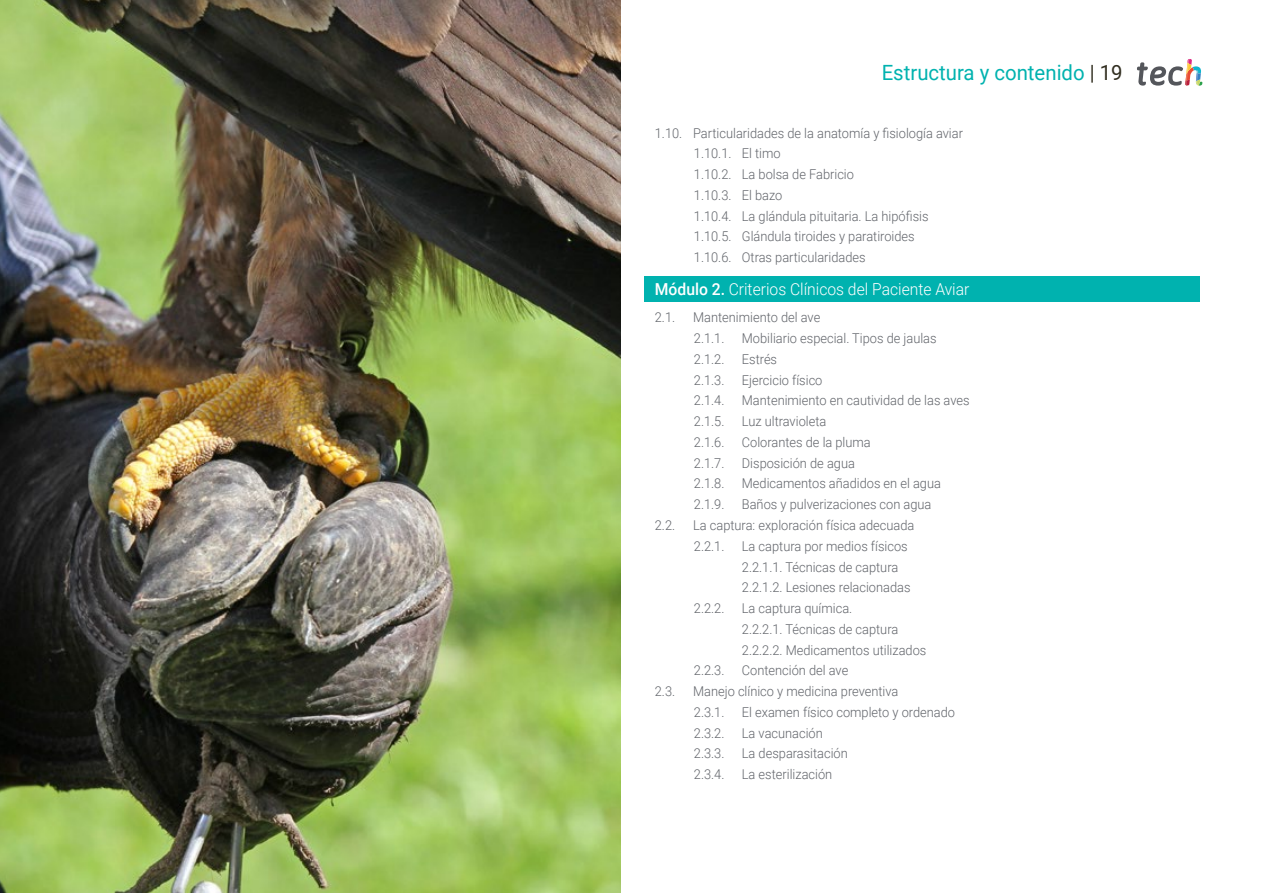
<style>
.page{position:relative;width:1263px;height:893px;background:#fff}
.page>*{position:absolute;margin:0;border:0;box-sizing:border-box;transform-origin:0 0}
.t1{font:21px "Roboto";color:#00b2af}
.t2{font:300 16.5px "Roboto";color:#fff;scale:.95 1}
.t3{font:300 13.5px/20.7px "Roboto";color:#61646a;scale:.95 1}
.s1{color:#312e20}
.s2{font-weight:500}
</style>
<div class="page">
<svg style="left:1137px;top:59px;width:65px;height:27px"></svg>
<div style="left:644px;top:277px;width:555px;height:25px;background:#00b2af"></div>
<img style="left:0;top:0;width:621px;height:893px">
<h1 class="t1" style="left:882px;top:57px;width:242px">Estructura y contenido <span class="s1">| 19</span></h1>
<p class="t3" style="left:694px;top:122px;width:285px;text-indent:-39px">1.10. Particularidades de la anatomía y fisiología aviar 1.10.1. El timo<br>1.10.2. La bolsa de Fabricio<br>1.10.3. El bazo<br>1.10.4. La glándula pituitaria. La hipófisis 1.10.5. Glándula tiroides y paratiroides<br>1.10.6. Otras particularidades</p>
<p class="t2" style="left:655px;top:278px;width:333px"><span class="s2">Módulo 2.</span> Criterios Clínicos del Paciente Aviar</p>
<p class="t3" style="left:655px;top:307px;width:23px">2.1.</p>
<p class="t3" style="left:693px;top:307px;width:135px">Mantenimiento del ave<br>2.1.1.</p>
<p class="t3" style="left:742px;top:328px;width:206px">Mobiliario especial. Tipos de jaulas</p>
<p class="t3" style="left:694px;top:348px;width:34px">2.1.2.</p>
<p class="t3" style="left:742px;top:348px;width:39px">Estrés</p>
<p class="t3" style="left:694px;top:369px;width:34px">2.1.3.</p>
<p class="t3" style="left:742px;top:369px;width:86px">Ejercicio físico</p>
<p class="t3" style="left:694px;top:390px;width:34px">2.1.4.</p>
<p class="t3" style="left:742px;top:390px;width:241px">Mantenimiento en cautividad de las aves</p>
<p class="t3" style="left:694px;top:411px;width:34px">2.1.5.</p>
<p class="t3" style="left:742px;top:411px;width:90px">Luz ultravioleta</p>
<p class="t3" style="left:694px;top:431px;width:34px">2.1.6.</p>
<p class="t3" style="left:742px;top:431px;width:137px">Colorantes de la pluma</p>
<p class="t3" style="left:694px;top:452px;width:34px">2.1.7.</p>
<p class="t3" style="left:742px;top:452px;width:120px">Disposición de agua</p>
<p class="t3" style="left:694px;top:473px;width:34px">2.1.8.</p>
<p class="t3" style="left:742px;top:473px;width:211px">Medicamentos añadidos en el agua</p>
<p class="t3" style="left:694px;top:494px;width:34px">2.1.9.</p>
<p class="t3" style="left:742px;top:494px;width:201px">Baños y pulverizaciones con agua</p>
<p class="t3" style="left:655px;top:514px;width:23px">2.2.</p>
<p class="t3" style="left:693px;top:514px;width:234px">La captura: exploración física adecuada<br>2.2.1.</p>
<p class="t3" style="left:742px;top:535px;width:179px">La captura por medios físicos<br>2.2.1.1. Técnicas de captura<br>2.2.1.2. Lesiones relacionadas</p>
<p class="t3" style="left:694px;top:597px;width:34px">2.2.2.</p>
<p class="t3" style="left:742px;top:597px;width:196px">La captura química.<br>2.2.2.1. Técnicas de captura<br>2.2.2.2. Medicamentos utilizados</p>
<p class="t3" style="left:694px;top:660px;width:34px">2.2.3.</p>
<p class="t3" style="left:742px;top:660px;width:114px">Contención del ave</p>
<p class="t3" style="left:655px;top:680px;width:23px">2.3.</p>
<p class="t3" style="left:693px;top:680px;width:218px">Manejo clínico y medicina preventiva<br>2.3.1.</p>
<p class="t3" style="left:742px;top:701px;width:226px">El examen físico completo y ordenado</p>
<p class="t3" style="left:694px;top:722px;width:34px">2.3.2.</p>
<p class="t3" style="left:742px;top:722px;width:87px">La vacunación</p>
<p class="t3" style="left:694px;top:743px;width:34px">2.3.3.</p>
<p class="t3" style="left:742px;top:743px;width:113px">La desparasitación</p>
<p class="t3" style="left:694px;top:763px;width:34px">2.3.4.</p>
<p class="t3" style="left:742px;top:763px;width:97px">La esterilización</p>
</div>
